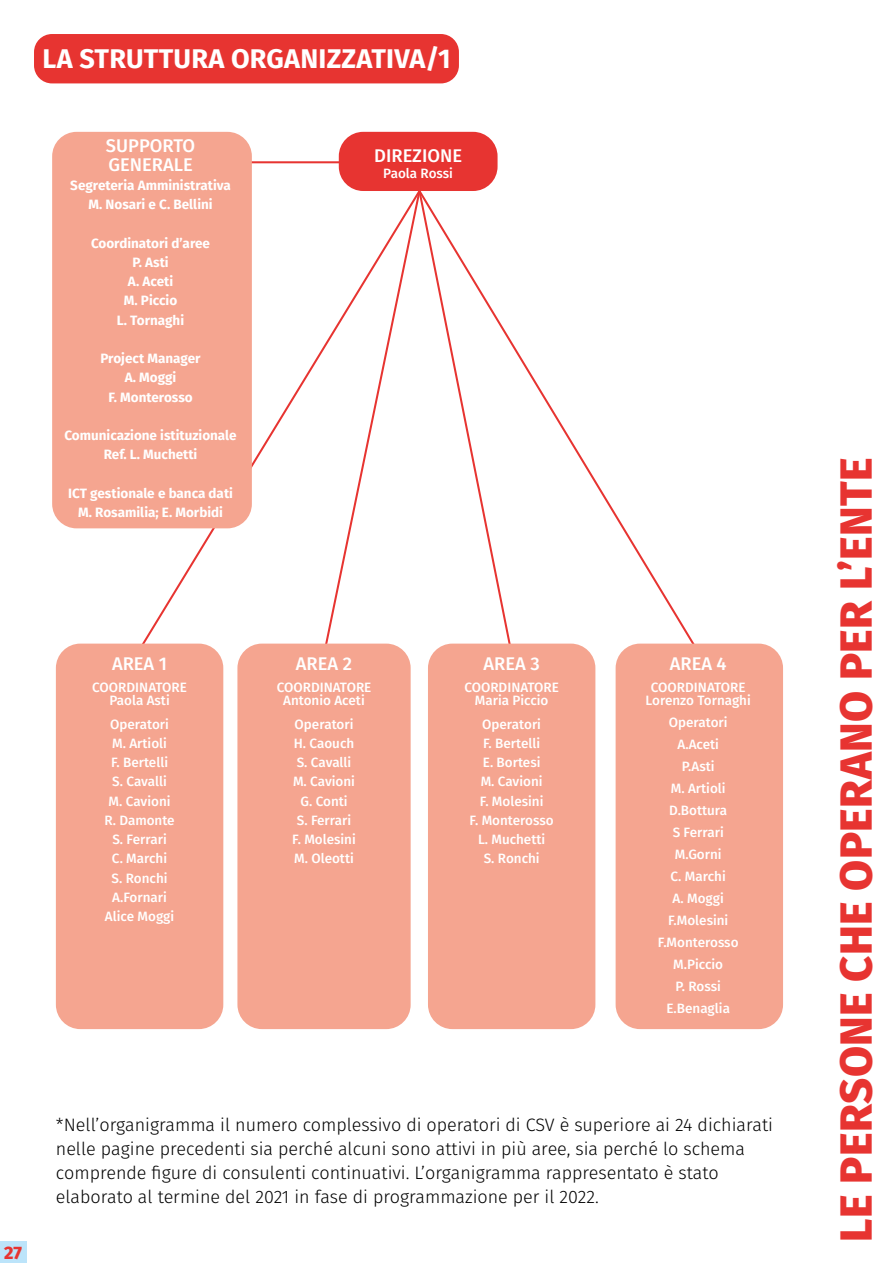
<style>
.page{position:relative;width:893px;height:1263px;background:#fff}
.page>*{position:absolute;margin:0;border:0;box-sizing:border-box;transform-origin:0 0}
.t1{font:800 45px "Fira Sans";letter-spacing:.01em;color:#e73431}
.t2{font:700 27px "Fira Sans";letter-spacing:.01em;color:#fff}
.t3{font:500 18.3px/18.3px "Fira Sans";color:#fff}
.t4{font:300 18px/24px "Fira Sans";color:#000}
.t5{font:800 18px "Fira Sans";color:#e73431}
.t6{font:500 13.5px/19.2px "Fira Sans";color:#fff;text-align:center}
.t7{font:700 13.5px/19.2px "Fira Sans";color:#fff;text-align:center}
</style>
<div class="page">
<div style="left:0;top:1242px;width:26px;height:21px;background:#bce4fa"></div>
<hr style="left:146px;top:161px;width:276px;height:2px;background:#e73431">
<div style="left:34px;top:34px;width:425px;height:49px;background:#e73431;border-radius:18px"></div>
<div style="left:339px;top:132px;width:159px;height:59px;background:#e73431;border-radius:24px"></div>
<svg style="left:483px;top:188px;width:219px;height:469px"></svg>
<svg style="left:422px;top:189px;width:92px;height:468px"></svg>
<svg style="left:134px;top:188px;width:288px;height:469px"></svg>
<div style="left:52px;top:132px;width:200px;height:396px;background:#f5a590;border-radius:24px"></div>
<div style="left:56px;top:644px;width:167px;height:385px;background:#f5a590;border-radius:24px"></div>
<div style="left:237px;top:644px;width:174px;height:385px;background:#f5a590;border-radius:24px"></div>
<div style="left:428px;top:644px;width:167px;height:385px;background:#f5a590;border-radius:24px"></div>
<div style="left:616px;top:644px;width:167px;height:385px;background:#f5a590;border-radius:24px"></div>
<h2 class="t2" style="left:43px;top:36px;width:409px">LA STRUTTURA ORGANIZZATIVA/1</h2>
<h3 class="t3" style="left:106px;top:136px;width:91px">SUPPORTO<br>GENERALE</h3>
<p class="t7" style="left:70px;top:175px;width:162px">Segreteria Amministrativa<br>M. Nosari e C. Bellini</p>
<p class="t7" style="left:91px;top:232px;width:121px">Coordinatori d’aree<br>P. Asti<br>A. Aceti<br>M. Piccio<br>L. Tornaghi</p>
<p class="t7" style="left:100px;top:348px;width:102px">Project Manager<br>A. Moggi<br>F. Monterosso</p>
<p class="t7" style="left:64px;top:425px;width:174px">Comunicazione istituzionale<br>Ref. L. Muchetti</p>
<p class="t7" style="left:68px;top:483px;width:166px">ICT gestionale e banca dati<br>M. Rosamilia; E. Morbidi</p>
<h3 class="t3" style="left:374px;top:145px;width:89px">DIREZIONE</h3>
<p class="t6" style="left:383px;top:163px;width:71px">Paola Rossi</p>
<h3 class="t3" style="left:112px;top:653px;width:57px">AREA 1</h3>
<p class="t6" style="left:92px;top:679px;width:96px;line-height:13.5px">COORDINATORE<br>Paola Asti</p>
<p class="t6" style="left:105px;top:713px;width:72px">Operatori<br>M. Artioli<br>F. Bertelli<br>S. Cavalli<br>M. Cavioni<br>R. Damonte<br>S. Ferrari<br>C. Marchi<br>S. Ronchi<br>A.Fornari<br>Alice Moggi</p>
<h3 class="t3" style="left:296px;top:653px;width:58px">AREA 2</h3>
<p class="t6" style="left:277px;top:679px;width:96px;line-height:13.5px">COORDINATORE<br>Antonio Aceti</p>
<p class="t6" style="left:292px;top:713px;width:65px">Operatori<br>H. Caouch<br>S. Cavalli<br>M. Cavioni<br>G. Conti<br>S. Ferrari<br>F. Molesini<br>M. Oleotti</p>
<h3 class="t3" style="left:484px;top:653px;width:58px">AREA 3</h3>
<p class="t6" style="left:464px;top:679px;width:96px;line-height:13.5px">COORDINATORE<br>Maria Piccio</p>
<p class="t6" style="left:470px;top:713px;width:86px">Operatori<br>F. Bertelli<br>E. Bortesi<br>M. Cavioni<br>F. Molesini<br>F. Monterosso<br>L. Muchetti<br>S. Ronchi</p>
<h3 class="t3" style="left:670px;top:653px;width:58px">AREA 4</h3>
<p class="t6" style="left:646px;top:679px;width:107px;line-height:13.5px">COORDINATORE<br>Lorenzo Tornaghi</p>
<p class="t6" style="left:658px;top:711px;width:82px;line-height:22px">Operatori<br>A.Aceti<br>P.Asti<br>M. Artioli<br>D.Bottura<br>S Ferrari<br>M.Gorni<br>C. Marchi<br>A. Moggi<br>F.Molesini<br>F.Monterosso<br>M.Piccio<br>P. Rossi<br>E.Benaglia</p>
<h3 class="t5" style="left:4px;top:1237px;width:19px">27</h3>
<p class="t4" style="left:56px;top:1112px;width:719px">*Nell’organigramma il numero complessivo di operatori di CSV è superiore ai 24 dichiarati nelle pagine precedenti sia perché alcuni sono attivi in più aree, sia perché lo schema comprende figure di consulenti continuativi. L’organigramma rappresentato è stato elaborato al termine del 2021 in fase di programmazione per il 2022.</p>
<h1 class="t1" style="left:817px;top:1241px;width:786px;rotate:-90deg">LE PERSONE CHE OPERANO PER L’ENTE</h1>
</div>
